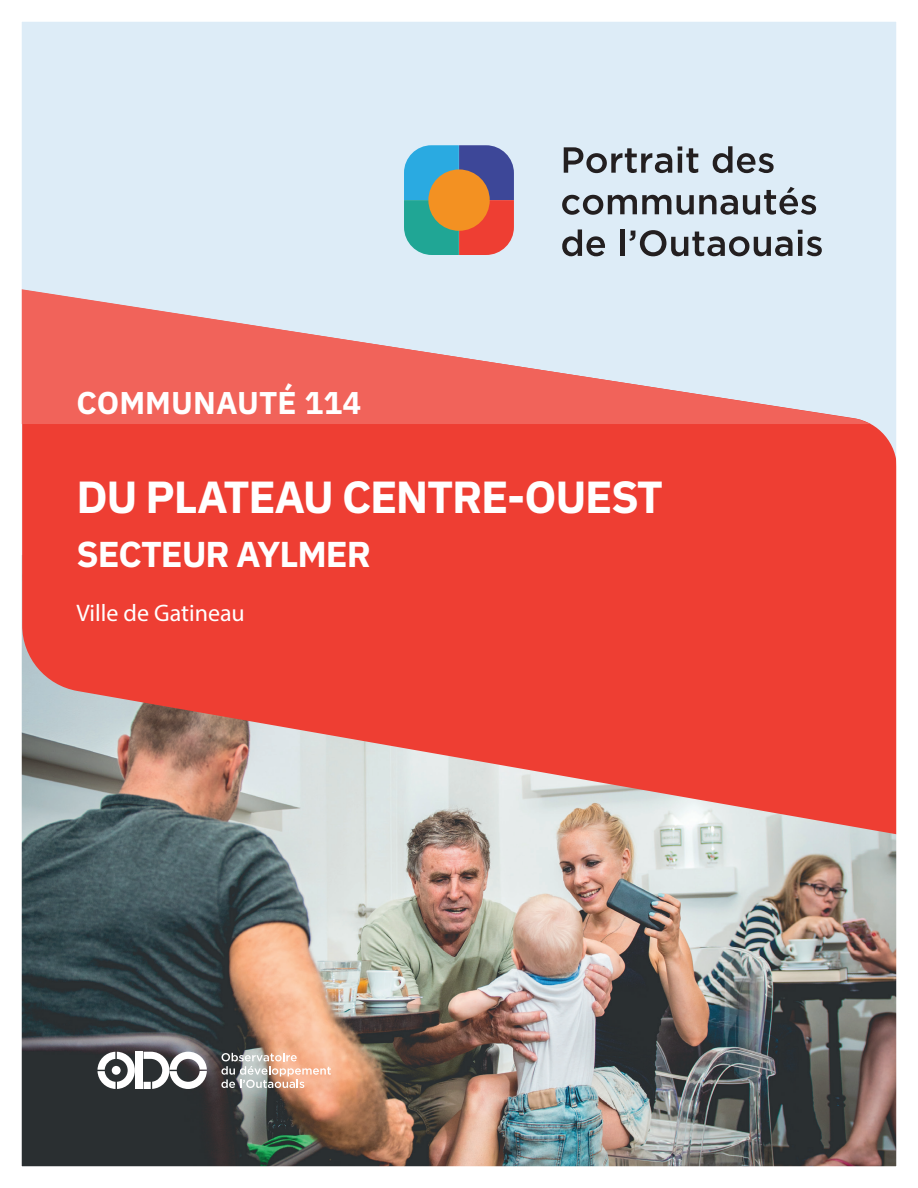
<style>
.page{position:relative;width:918px;height:1188px;background:#fff}
.page>*{position:absolute;margin:0;border:0;box-sizing:border-box;transform-origin:0 0}
.t1{font:700 45px "IBM Plex Sans";letter-spacing:-.03em;color:#fff}
.t2{font:700 36px "IBM Plex Sans";letter-spacing:-.03em;color:#fff}
.t3{font:700 31.5px "IBM Plex Sans";letter-spacing:.005em;color:#fff}
.t4{font:24px "Myriad Pro";color:#fff}
</style>
<div class="page">
<img style="left:21px;top:22px;width:876px;height:1145px">
<p class="t3" style="left:76px;top:378px;width:286px">COMMUNAUTÉ 114</p>
<p class="t1" style="left:76px;top:461px;width:588px">DU PLATEAU CENTRE-OUEST</p>
<p class="t2" style="left:76px;top:526px;width:296px">SECTEUR AYLMER</p>
<p class="t4" style="left:76px;top:598px;width:170px">Ville de Gatineau</p>
</div>
